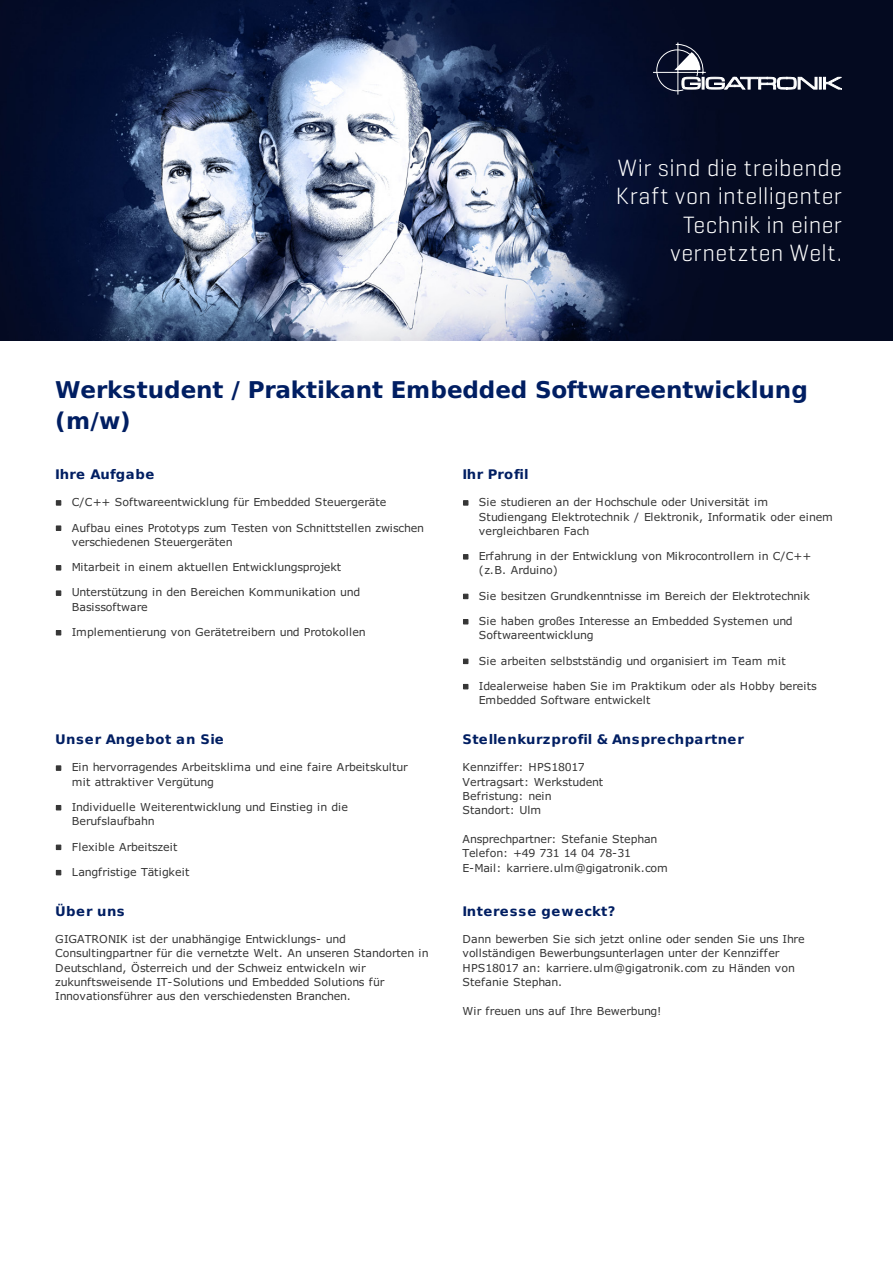
<style>
.page{position:relative;width:893px;height:1263px;background:#fff}
.page>*{position:absolute;margin:0;border:0;box-sizing:border-box;transform-origin:0 0}
.t1{font:300 24px/28.5px "Geogrotesque";letter-spacing:.015em;color:#fff;text-align:right}
.t2{font:700 23.1px/30.8px "DejaVu Sans";color:#001e62}
.t3{font:700 13.2px "DejaVu Sans";letter-spacing:.04em;color:#001e62}
.t4{font:700 13.2px "DejaVu Sans";letter-spacing:.06em;color:#001e62}
.t5{font:700 13.2px "DejaVu Sans";letter-spacing:.01em;color:#001e62}
.t6{font:10.95px/14.2px "Verdana";letter-spacing:.005em;color:#363636}
.t7{font:10.95px "Verdana";letter-spacing:-.02em;color:#363636}
</style>
<div class="page">
<svg style="left:56px;top:500px;width:5px;height:6px"></svg>
<svg style="left:56px;top:525px;width:5px;height:6px"></svg>
<svg style="left:56px;top:565px;width:5px;height:6px"></svg>
<svg style="left:56px;top:590px;width:5px;height:6px"></svg>
<svg style="left:56px;top:630px;width:5px;height:5px"></svg>
<svg style="left:463px;top:500px;width:5px;height:6px"></svg>
<svg style="left:463px;top:554px;width:5px;height:6px"></svg>
<svg style="left:463px;top:594px;width:5px;height:5px"></svg>
<svg style="left:463px;top:619px;width:5px;height:5px"></svg>
<svg style="left:463px;top:659px;width:5px;height:5px"></svg>
<svg style="left:463px;top:684px;width:5px;height:5px"></svg>
<svg style="left:56px;top:765px;width:5px;height:6px"></svg>
<svg style="left:56px;top:805px;width:5px;height:5px"></svg>
<svg style="left:56px;top:844px;width:5px;height:6px"></svg>
<svg style="left:56px;top:870px;width:5px;height:5px"></svg>
<img style="left:0;top:0;width:893px;height:340px">
<svg style="left:653px;top:43px;width:189px;height:52px;background:#2b3043"></svg>
<p class="t1" style="left:616px;top:153px;width:228px">Wir sind die treibende<br>Kraft von intelligenter<br>Technik in einer vernetzten Welt.</p>
<h2 class="t2" style="left:55px;top:375px;width:754px">Werkstudent / Praktikant Embedded Softwareentwicklung (m/w)</h2>
<p class="t3" style="left:55px;top:466px;width:101px">Ihre Aufgabe</p>
<p class="t6" style="left:72px;top:495px;width:316px">C/C++ Softwareentwicklung für Embedded Steuergeräte</p>
<p class="t6" style="left:72px;top:520px;width:354px">Aufbau eines Prototyps zum Testen von Schnittstellen zwischen verschiedenen Steuergeräten</p>
<p class="t6" style="left:72px;top:560px;width:271px">Mitarbeit in einem aktuellen Entwicklungsprojekt</p>
<p class="t6" style="left:72px;top:585px;width:290px">Unterstützung in den Bereichen Kommunikation und<br>Basissoftware</p>
<p class="t6" style="left:72px;top:624px;width:296px">Implementierung von Gerätetreibern und Protokollen</p>
<p class="t3" style="left:55px;top:732px;width:170px">Unser Angebot an Sie</p>
<p class="t6" style="left:72px;top:760px;width:337px">Ein hervorragendes Arbeitsklima und eine faire Arbeitskultur mit attraktiver Vergütung</p>
<p class="t6" style="left:72px;top:799px;width:278px">Individuelle Weiterentwicklung und Einstieg in die<br>Berufslaufbahn</p>
<p class="t6" style="left:72px;top:839px;width:107px">Flexible Arbeitszeit</p>
<p class="t6" style="left:72px;top:864px;width:119px">Langfristige Tätigkeit</p>
<p class="t3" style="left:55px;top:903px;width:71px">Über uns</p>
<p class="t6" style="left:55px;top:931px;width:375px">GIGATRONIK ist der unabhängige Entwicklungs- und Consultingpartner für die vernetzte Welt. An unseren Standorten in Deutschland, Österreich und der Schweiz entwickeln wir zukunftsweisende IT-Solutions und Embedded Solutions für Innovationsführer aus den verschiedensten Branchen.</p>
<p class="t5" style="left:462px;top:466px;width:68px">Ihr Profil</p>
<p class="t6" style="left:479px;top:495px;width:355px">Sie studieren an der Hochschule oder Universität im<br>Studiengang Elektrotechnik / Elektronik, Informatik oder einem vergleichbaren Fach</p>
<p class="t6" style="left:479px;top:549px;width:334px">Erfahrung in der Entwicklung von Mikrocontrollern in C/C++ (z.B. Arduino)</p>
<p class="t6" style="left:479px;top:588px;width:333px">Sie besitzen Grundkenntnisse im Bereich der Elektrotechnik</p>
<p class="t6" style="left:479px;top:613px;width:315px">Sie haben großes Interesse an Embedded Systemen und<br>Softwareentwicklung</p>
<p class="t6" style="left:479px;top:653px;width:308px">Sie arbeiten selbstständig und organisiert im Team mit</p>
<p class="t6" style="left:479px;top:678px;width:339px">Idealerweise haben Sie im Praktikum oder als Hobby bereits<br>Embedded Software entwickelt</p>
<p class="t3" style="left:462px;top:732px;width:283px">Stellenkurzprofil &amp; Ansprechpartner</p>
<p class="t6" style="left:462px;top:760px;width:142px">Kennziffer: HPS18017<br>Vertragsart: Werkstudent<br>Befristung: nein<br>Standort: Ulm</p>
<p class="t6" style="left:462px;top:831px;width:207px">Ansprechpartner: Stefanie Stephan<br>Telefon: +49 731 14 04 78-31<br>E-Mail: karriere.ulm@gigatronik.com</p>
<p class="t4" style="left:462px;top:903px;width:154px">Interesse geweckt?</p>
<p class="t6" style="left:462px;top:931px;width:344px">Dann bewerben Sie sich jetzt online oder senden Sie uns Ihre vollständigen Bewerbungsunterlagen unter der Kennziffer HPS18017 an: karriere.ulm@gigatronik.com zu Händen von Stefanie Stephan.</p>
<p class="t7" style="left:462px;top:1003px;width:201px">Wir freuen uns auf Ihre Bewerbung!</p>
</div>
